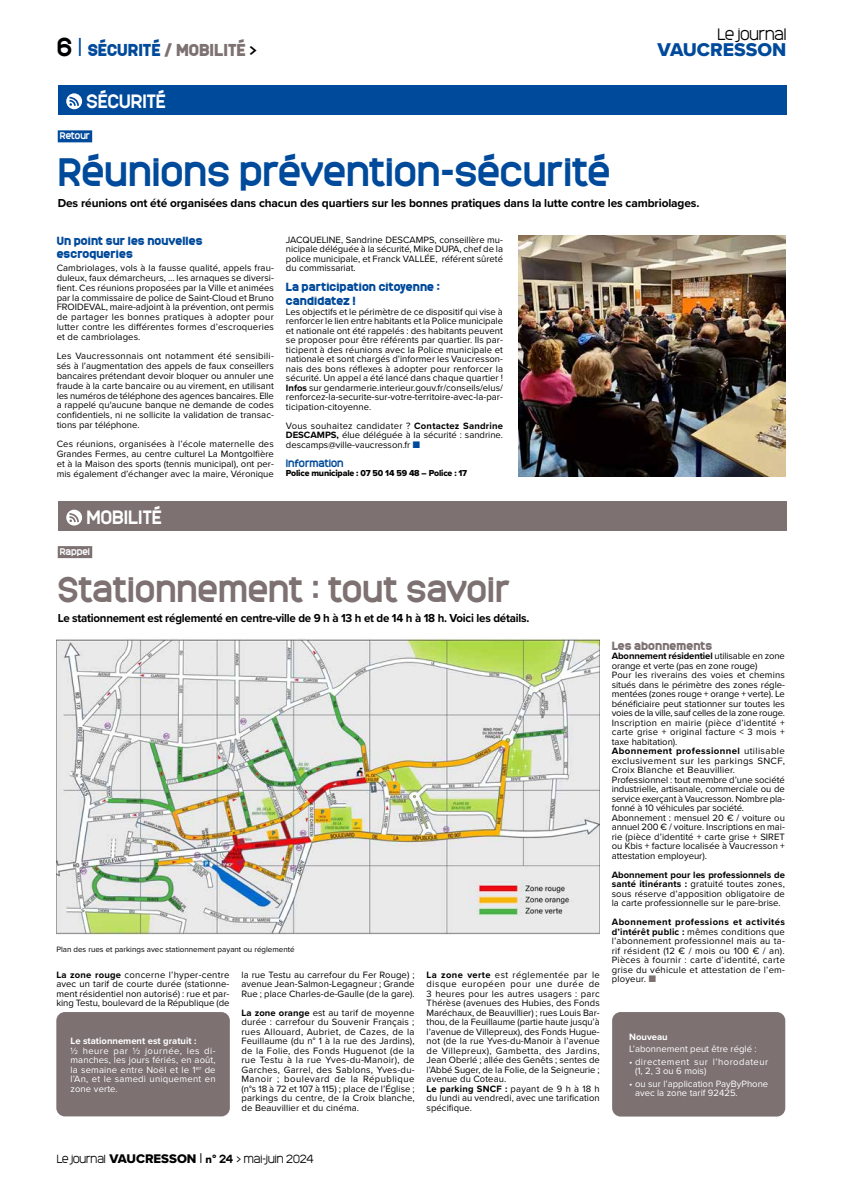
<style>
.page{position:relative;width:842px;height:1191px;background:#fff}
.page>*{position:absolute;margin:0;border:0;box-sizing:border-box;transform-origin:0 0}
.Titre_majeur{font:700 37px "Monark";letter-spacing:.01em;color:#004a9b}
.Titre_majeur-2{font:700 33px "Monark";letter-spacing:.01em;color:#7d7172}
.t1{font:19.2px "Proxima Nova Extrabld";color:#004a9b}
.t2{font:700 18px "Monark";letter-spacing:.005em;color:#fff}
.t3{font:900 16.1px "Monark";color:#7d7172}
.t4{font:300 15.4px "Monark";color:#000}
.Chapô{font:700 12px "Proxima Nova";letter-spacing:-.01em;color:#000}
.Titre_majeur-3{font:700 12px "Proxima Nova";letter-spacing:-.02em;color:#000;scale:.96 1}
.Inter_VP{font:900 11px/13.3px "Monark";letter-spacing:.01em;color:#004a9b}
.t5{font:300 11px "Monark";color:#000}
.Inter_VP-2{font:900 11px "Monark";letter-spacing:.01em;color:#7d7172}
.Infos_titre{font:700 10px "Monark";color:#004a9b}
.Texte_courant{font:9.5px/9.5px "Proxima Nova";color:#000;text-align:justify}
.Texte_courant-2{font:9.5px/9.5px "Proxima Nova";letter-spacing:.02em;color:#fff;text-align:justify}
.texte_encadré{font:9.5px/9.5px "Proxima Nova";color:#fff}
.texte_encadré-2{font:9.5px/9.5px "Proxima Nova";letter-spacing:.045em;color:#fff}
.Texte_courant-3{font:700 9.5px "Proxima Nova";color:#fff}
.texte_encadré-3{font:700 9.5px "Proxima Nova";color:#fff}
.Info_texte{font:9px "Proxima Nova Extrabld";letter-spacing:-.02em;color:#000}
.Surtitre{font:700 9px "Monark";letter-spacing:.005em;color:#fff}
.t6{font:8px "Proxima Nova";color:#000}
.s1{font-weight:700;font-size:24.1px;color:#000}
.s2{font-weight:300;font-size:24.1px;color:#004a9b}
.s3{color:#004a9b}
.s4{font-weight:400;color:#000}
.s5{font-weight:700}
.s6{color:#7d7172}
.s7{font-family:"Proxima Nova Extrabld";font-weight:400;font-size:13px}
.s8{font-size:13px}
.s9{font-family:"Proxima Nova Extrabld";font-weight:400}
</style>
<div class="page">
<div style="left:58px;top:85px;width:728px;height:30px;background:#004a9b"></div>
<svg style="left:66px;top:93px;width:16px;height:16px"></svg>
<svg style="left:69px;top:97px;width:10px;height:9px"></svg>
<div style="left:58px;top:501px;width:728px;height:30px;background:#7d7172"></div>
<svg style="left:66px;top:509px;width:16px;height:16px"></svg>
<svg style="left:69px;top:513px;width:10px;height:9px"></svg>
<div style="left:58px;top:130px;width:34px;height:12px;background:#004a9b"></div>
<div style="left:58px;top:546px;width:34px;height:12px;background:#7d7172"></div>
<img style="left:519px;top:235px;width:266px;height:242px">
<img style="left:57px;top:638px;width:543px;height:296px">
<div style="left:612px;top:1012px;width:173px;height:104px;background:#7d7172;border-radius:9px"></div>
<div style="left:56px;top:1012px;width:174px;height:104px;background:#7d7172;border-radius:9px"></div>
<p class="t4" style="left:717px;top:24px;width:70px">Le journal</p>
<p class="t3" style="left:57px;top:38px;width:202px"><span class="s1">6</span> <span class="s2">I</span> <span class="s3">SÉCURITÉ</span> / MOBILITÉ <span class="s4">&gt;</span></p>
<p class="t1" style="left:657px;top:35px;width:130px">VAUCRESSON</p>
<p class="t2" style="left:86px;top:88px;width:81px">SÉCURITÉ</p>
<p class="Surtitre" style="left:60px;top:129px;width:32px">Retour</p>
<p class="Titre_majeur" style="left:58px;top:145px;width:554px">Réunions prévention-sécurité</p>
<p class="Chapô" style="left:58px;top:194px;width:643px">Des réunions ont été organisées dans chacun des quartiers sur les bonnes pratiques dans la lutte contre les cambriolages.</p>
<p class="Inter_VP" style="left:57px;top:234px;width:147px">Un point sur les nouvelles escroqueries</p>
<p class="Texte_courant" style="left:57px;top:263px;width:219px;line-height:9.8px">Cambriolages, vols à la fausse qualité, appels frau&shy;duleux, faux démarcheurs, … les arnaques se diversi&shy;fient. Ces réunions proposées par la Ville et animées par la commissaire de police de Saint-Cloud et Bruno FROIDEVAL, maire-adjoint à la prévention, ont permis de partager les bonnes pratiques à adopter pour lutter contre les différentes formes d’escroqueries et de cambriolages.</p>
<p class="Texte_courant" style="left:57px;top:351px;width:219px;line-height:9.8px">Les Vaucressonnais ont notamment été sensibili&shy;sés à l’augmentation des appels de faux conseillers bancaires prétendant devoir bloquer ou annuler une fraude à la carte bancaire ou au virement, en utilisant les numéros de téléphone des agences bancaires. Elle a rappelé qu'aucune banque ne demande de codes confidentiels, ni ne sollicite la validation de transac&shy;tions par téléphone.</p>
<p class="Texte_courant" style="left:57px;top:439px;width:219px;line-height:9.8px">Ces réunions, organisées à l’école maternelle des Grandes Fermes, au centre culturel La Montgolfière et à la Maison des sports (tennis municipal), ont per&shy;mis également d’échanger avec la maire, Véronique</p>
<p class="Texte_courant" style="left:286px;top:234px;width:219px">JACQUELINE, Sandrine DESCAMPS, conseillère mu&shy;nicipale déléguée à la sécurité, Mike DUPA, chef de la police municipale, et Franck VALLÉE, référent sûreté du commissariat.</p>
<p class="Inter_VP" style="left:286px;top:279px;width:155px;line-height:14px">La participation citoyenne : candidatez !</p>
<p class="Texte_courant" style="left:286px;top:306px;width:219px">Les objectifs et le périmètre de ce dispositif qui vise à renforcer le lien entre habitants et la Police municipale et nationale ont été rappelés : des habitants peuvent se proposer pour être référents par quartier. Ils par&shy;ticipent à des réunions avec la Police municipale et nationale et sont chargés d’informer les Vaucresson&shy;nais des bons réflexes à adopter pour renforcer la sécurité. Un appel a été lancé dans chaque quartier !<br><span class="s5">Infos</span> sur gendarmerie.interieur.gouv.fr/conseils/elus/ renforcez-la-securite-sur-votre-territoire-avec-la-par&shy;ticipation-citoyenne.</p>
<p class="Texte_courant" style="left:286px;top:420px;width:219px">Vous souhaitez candidater ? <span class="s5">Contactez Sandrine DESCAMPS,</span> élue déléguée à la sécurité : sandrine. descamps@ville-vaucresson.fr <span class="s3">■</span></p>
<p class="Infos_titre" style="left:286px;top:456px;width:59px">Information</p>
<p class="Info_texte" style="left:286px;top:467px;width:183px">Police municipale : 07 50 14 59 48 – Police : 17</p>
<p class="t2" style="left:86px;top:504px;width:77px">MOBILITÉ</p>
<p class="Surtitre" style="left:60px;top:545px;width:32px">Rappel</p>
<p class="Titre_majeur-2" style="left:58px;top:565px;width:454px">Stationnement : tout savoir</p>
<p class="Titre_majeur-3" style="left:58px;top:609px;width:493px">Le stationnement est réglementé en centre-ville de 9 h à 13 h et de 14 h à 18 h. Voici les détails.</p>
<p class="t6" style="left:56px;top:943px;width:240px">Plan des rues et parkings avec stationnement payant ou réglementé</p>
<p class="Texte_courant" style="left:56px;top:969px;width:175px"><span class="s5">La zone rouge</span> concerne l’hyper-centre avec un tarif de courte durée (stationne&shy;ment résidentiel non autorisé) : rue et par&shy;king Testu, boulevard de la République (de</p>
<p class="Texte_courant" style="left:241px;top:969px;width:175px">la rue Testu au carrefour du Fer Rouge) ; avenue Jean-Salmon-Legagneur ; Grande Rue ; place Charles-de-Gaulle (de la gare).</p>
<p class="Texte_courant" style="left:241px;top:1007px;width:175px"><span class="s5">La zone orange</span> est au tarif de moyenne durée : carrefour du Souvenir Français ; rues Allouard, Aubriet, de Cazes, de la Feuillaume (du n° 1 à la rue des Jardins), de la Folie, des Fonds Huguenot (de la rue Testu à la rue Yves-du-Manoir), de Garches, Garrel, des Sablons, Yves-du-Manoir ; boulevard de la République (n°s 18 à 72 et 107 à 115) ; place de l’Église ; parkings du centre, de la Croix blanche, de Beauvillier et du cinéma.</p>
<p class="Texte_courant-3" style="left:71px;top:1034px;width:127px">Le stationnement est gratuit :</p>
<p class="Texte_courant-2" style="left:71px;top:1045px;width:147px">½ heure par ½ journée, les di&shy;manches, les jours fériés, en août, la semaine entre Noël et le 1<sup>er</sup> de l’An, et le samedi uniquement en zone verte.</p>
<p class="Texte_courant" style="left:427px;top:969px;width:175px"><span class="s5">La zone verte</span> est réglementée par le disque européen pour une durée de 3 heures pour les autres usagers : parc Thérèse (avenues des Hubies, des Fonds Maréchaux, de Beauvillier) ; rues Louis Bar&shy;thou, de la Feuillaume (partie haute jusqu’à l’avenue de Villepreux), des Fonds Hugue&shy;not (de la rue Yves-du-Manoir à l’avenue de Villepreux), Gambetta, des Jardins, Jean Oberlé ; allée des Genêts ; sentes de l’Abbé Suger, de la Folie, de la Seigneurie ; avenue du Coteau.</p>
<p class="Texte_courant" style="left:427px;top:1083px;width:175px"><span class="s5">Le parking SNCF :</span> payant de 9 h à 18 h du lundi au vendredi, avec une tarification spécifique.</p>
<p class="Inter_VP-2" style="left:612px;top:637px;width:102px">Les abonnements</p>
<p class="Texte_courant" style="left:612px;top:650px;width:175px"><span class="s5">Abonnement résidentiel</span> utilisable en zone orange et verte (pas en zone rouge)</p>
<p class="Texte_courant" style="left:612px;top:669px;width:175px">Pour les riverains des voies et chemins situés dans le périmètre des zones régle&shy;mentées (zones rouge + orange + verte). Le bénéficiaire peut stationner sur toutes les voies de la ville, sauf celles de la zone rouge.</p>
<p class="Texte_courant" style="left:612px;top:717px;width:175px">Inscription en mairie (pièce d’identité + carte grise + original facture &lt; 3 mois + taxe habitation).</p>
<p class="Texte_courant" style="left:612px;top:745px;width:175px"><span class="s5">Abonnement professionnel</span> utilisable exclusivement sur les parkings SNCF, Croix Blanche et Beauvillier.</p>
<p class="Texte_courant" style="left:612px;top:774px;width:175px">Professionnel : tout membre d’une société industrielle, artisanale, commerciale ou de service exerçant à Vaucresson. Nombre pla&shy;fonné à 10 véhicules par société.</p>
<p class="Texte_courant" style="left:612px;top:812px;width:175px">Abonnement : mensuel 20 € / voiture ou annuel 200 € / voiture. Inscriptions en mai&shy;rie (pièce d’identité + carte grise + SIRET ou Kbis + facture localisée à Vaucresson + attestation employeur).</p>
<p class="Texte_courant" style="left:612px;top:869px;width:175px"><span class="s5">Abonnement pour les professionnels de santé itinérants :</span> gratuité toutes zones, sous réserve d’apposition obligatoire de la carte professionnelle sur le pare-brise.</p>
<p class="Texte_courant" style="left:612px;top:916px;width:175px"><span class="s5">Abonnement professions et activités d’intérêt public :</span> mêmes conditions que l’abonnement professionnel mais au ta&shy;rif résident (12 € / mois ou 100 € / an).<br>Pièces à fournir : carte d’identité, carte grise du véhicule et attestation de l’em&shy;ployeur. <span class="s6">■</span></p>
<p class="texte_encadré-3" style="left:629px;top:1029px;width:40px">Nouveau</p>
<p class="texte_encadré" style="left:629px;top:1044px;width:129px">L’abonnement peut être réglé :</p>
<p class="texte_encadré-2" style="left:635px;top:1056px;width:135px;text-indent:-6px">• directement sur l’horodateur (1, 2, 3 ou 6 mois)</p>
<p class="texte_encadré" style="left:635px;top:1078px;width:135px;text-indent:-6px">• ou sur l’application PayByPhone avec la zone tarif 92425.</p>
<p class="t5" style="left:57px;top:1151px;width:259px">Le journal <span class="s7">VAUCRESSON</span> <span class="s8">I</span> <span class="s9">n</span><span class="s5">° 24</span> &gt; mai-juin 2024</p>
</div>
